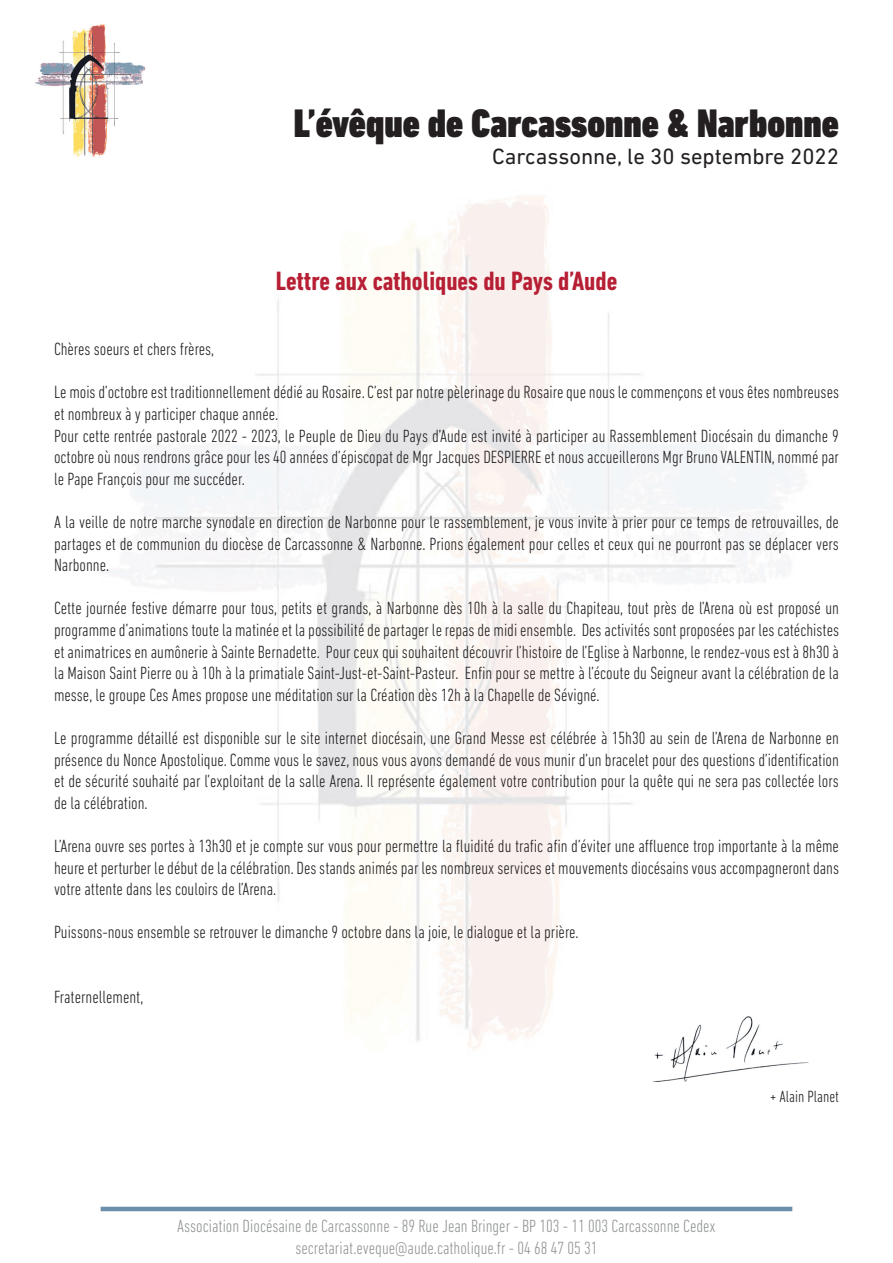
<style>
.page{position:relative;width:893px;height:1263px;background:#fff}
.page>*{position:absolute;margin:0;border:0;box-sizing:border-box;transform-origin:0 0}
.t1{font:900 condensed 40.5px "DIN Next LT Pro";color:#231f20}
.t2{font:700 condensed 27px "DIN Next LT Pro";color:#b71f34}
.t3{font:22.5px "DIN Next LT Pro";color:#231f20}
.t4{font:300 condensed 18px/21.6px "DIN Next LT Pro";color:#231f20;text-align:justify}
.t5{font:300 condensed 18px/21.6px "DIN Next LT Pro";color:#929595;text-align:center}
.t6{font:300 condensed 16.5px "DIN Next LT Pro";color:#231f20}
</style>
<div class="page">
<img style="left:103px;top:196px;width:701px;height:854px">
<hr style="left:101px;top:1207px;width:691px;height:4px;background:#6b8faa">
<img style="left:35px;top:24px;width:111px;height:133px">
<img style="left:625px;top:999px;width:184px;height:83px">
<h1 class="t1" style="left:294px;top:100px;width:547px">L’évêque de Carcassonne &amp; Narbonne</h1>
<p class="t3" style="left:492px;top:144px;width:348px">Carcassonne, le 30 septembre 2022</p>
<h2 class="t2" style="left:276px;top:266px;width:343px">Lettre aux catholiques du Pays d’Aude</h2>
<p class="t4" style="left:54px;top:338px;width:162px">Chères soeurs et chers frères,</p>
<p class="t4" style="left:54px;top:381px;width:787px;text-align:left">Le mois d’octobre est traditionnellement dédié au Rosaire. C’est par notre pèlerinage du Rosaire que nous le commençons et vous êtes nombreuses et nombreux à y participer chaque année.<br>Pour cette rentrée pastorale 2022 - 2023, le Peuple de Dieu du Pays d’Aude est invité à participer au Rassemblement Diocésain du dimanche 9 octobre où nous rendrons grâce pour les 40 années d’épiscopat de Mgr Jacques DESPIERRE et nous accueillerons Mgr Bruno VALENTIN, nommé par le Pape François pour me succéder.</p>
<p class="t4" style="left:54px;top:511px;width:786px">A la veille de notre marche synodale en direction de Narbonne pour le rassemblement, je vous invite à prier pour ce temps de retrouvailles, de partages et de communion du diocèse de Carcassonne &amp; Narbonne. Prions également pour celles et ceux qui ne pourront pas se déplacer vers Narbonne.</p>
<p class="t4" style="left:54px;top:597px;width:787px">Cette journée festive démarre pour tous, petits et grands, à Narbonne dès 10h à la salle du Chapiteau, tout près de l’Arena où est proposé un programme d’animations toute la matinée et la possibilité de partager le repas de midi ensemble. Des activités sont proposées par les catéchistes et animatrices en aumônerie à Sainte Bernadette. Pour ceux qui souhaitent découvrir l’histoire de l’Eglise à Narbonne, le rendez-vous est à 8h30 à la Maison Saint Pierre ou à 10h à la primatiale Saint-Just-et-Saint-Pasteur. Enfin pour se mettre à l’écoute du Seigneur avant la célébration de la messe, le groupe Ces Ames propose une méditation sur la Création dès 12h à la Chapelle de Sévigné.</p>
<p class="t4" style="left:54px;top:727px;width:786px">Le programme détaillé est disponible sur le site internet diocésain, une Grand Messe est célébrée à 15h30 au sein de l’Arena de Narbonne en présence du Nonce Apostolique. Comme vous le savez, nous vous avons demandé de vous munir d’un bracelet pour des questions d’identification et de sécurité souhaité par l’exploitant de la salle Arena. Il représente également votre contribution pour la quête qui ne sera pas collectée lors de la célébration.</p>
<p class="t4" style="left:54px;top:835px;width:787px">L’Arena ouvre ses portes à 13h30 et je compte sur vous pour permettre la fluidité du trafic afin d’éviter une affluence trop importante à la même heure et perturber le début de la célébration. Des stands animés par les nombreux services et mouvements diocésains vous accompagneront dans votre attente dans les couloirs de l’Arena.</p>
<p class="t4" style="left:54px;top:921px;width:526px">Puissons-nous ensemble se retrouver le dimanche 9 octobre dans la joie, le dialogue et la prière.</p>
<p class="t4" style="left:54px;top:986px;width:91px">Fraternellement,</p>
<p class="t5" style="left:177px;top:1215px;width:540px">Association Diocésaine de Carcassonne - 89 Rue Jean Bringer - BP 103 - 11 003 Carcassonne Cedex secretariat.eveque@aude.catholique.fr - 04 68 47 05 31</p>
<p class="t6" style="left:770px;top:1087px;width:70px">+ Alain Planet</p>
</div>
